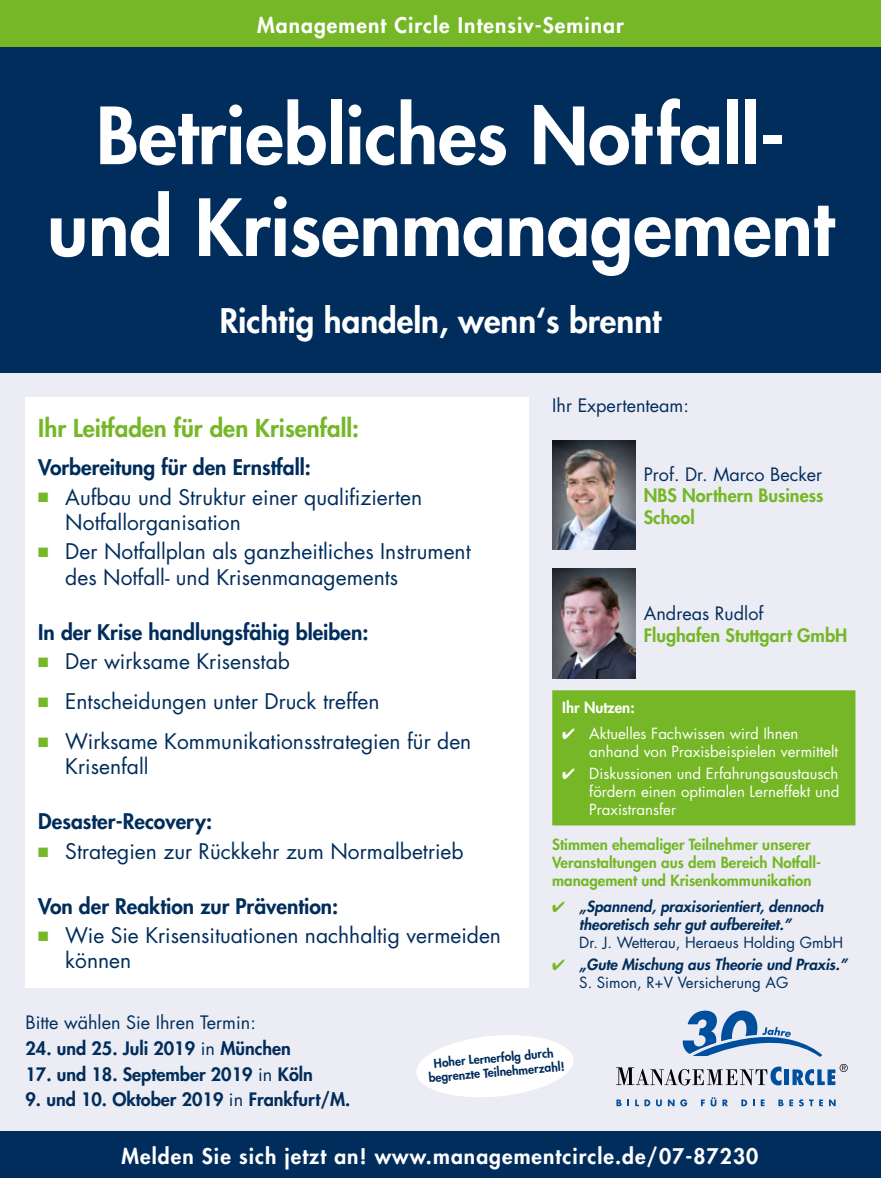
<style>
.page{position:relative;width:881px;height:1178px;background:#fff}
.page>*{position:absolute;margin:0;border:0;box-sizing:border-box;transform-origin:0 0}
.t1{font:800 76.5px/91.8px "Futura Std";color:#fff;text-align:center}
.t2{font:800 33px "Futura Std";color:#fff}
.t3{font:800 24px "Futura Std";color:#75b726}
.t4{font:21px/25.2px "Futura Std";color:#002d5c}
.t5{font:800 21px "Futura Std";color:#002d5c}
.t6{font:800 21px "Futura Std";letter-spacing:.05em;color:#fff}
.t7{font:800 18px "Futura Std";color:#002d5c}
.t8{font:18px "Futura Std";color:#002d5c}
.t9{font:800 18px/21.6px "Futura Std";color:#75b726}
.t10{font:15px/18px "Futura Std";color:#fff}
.t11{font:italic 800 15px/18px "Futura Std";color:#002d5c;text-align:center}
.t12{font:800 15px/18px "Futura Std";color:#75b726}
.t13{font:15px "Futura Std";color:#002d5c}
.t14{font:800 15px "Futura Std";color:#fff}
.t15{font:800 12px/14.4px "Futura Std";color:#002d5c;text-align:center}
.s1{color:#75b726}
.s2{font-weight:400;font-style:normal}
.s3{font-weight:400}
</style>
<div class="page">
<div style="left:0;top:27px;width:880px;height:368px;background:#002d5c"></div>
<div style="left:0;top:373px;width:880px;height:805px;background:#ecedf4"></div>
<div style="left:0;top:1132px;width:880px;height:46px;background:#002d5c"></div>
<hr style="left:784px;top:1069px;width:4px;height:16px;background:#004e9e">
<svg style="left:616px;top:1066px;width:165px;height:19px"></svg>
<svg style="left:792px;top:1064px;width:55px;height:21px"></svg>
<svg style="left:616px;top:1099px;width:5px;height:7px"></svg>
<svg style="left:627px;top:1099px;width:2px;height:7px"></svg>
<svg style="left:635px;top:1099px;width:3px;height:7px"></svg>
<svg style="left:644px;top:1099px;width:17px;height:7px"></svg>
<svg style="left:667px;top:1099px;width:7px;height:7px"></svg>
<svg style="left:680px;top:1099px;width:7px;height:7px"></svg>
<svg style="left:700px;top:1099px;width:4px;height:7px"></svg>
<svg style="left:710px;top:1097px;width:6px;height:9px"></svg>
<svg style="left:722px;top:1099px;width:5px;height:7px"></svg>
<svg style="left:741px;top:1099px;width:13px;height:7px"></svg>
<svg style="left:760px;top:1099px;width:4px;height:7px"></svg>
<svg style="left:778px;top:1099px;width:5px;height:7px"></svg>
<svg style="left:789px;top:1099px;width:3px;height:7px"></svg>
<svg style="left:799px;top:1099px;width:23px;height:7px"></svg>
<svg style="left:829px;top:1099px;width:6px;height:7px"></svg>
<svg style="left:682px;top:1010px;width:140px;height:47px"></svg>
<svg style="left:416px;top:1035px;width:157px;height:62px"></svg>
<div style="left:0;top:0;width:880px;height:47px;background:#75b726"></div>
<div style="left:552px;top:691px;width:302px;height:134px;background:#75b726"></div>
<div style="left:552px;top:690px;width:303px;height:135px;border:2px solid #75b726"></div>
<div style="left:26px;top:398px;width:502px;height:590px;background:#fff"></div>
<img style="left:552px;top:569px;width:83px;height:109px">
<img style="left:552px;top:440px;width:83px;height:110px">
<p class="t6" style="left:257px;top:12px;width:368px">Management Circle Intensiv-Seminar</p>
<h1 class="t1" style="left:47px;top:90px;width:787px">Betriebliches Notfall&shy;und Krisenmanagement</h1>
<h2 class="t2" style="left:220px;top:300px;width:443px">Richtig handeln, wenn‘s brennt</h2>
<p class="t3" style="left:38px;top:413px;width:322px">Ihr Leitfaden für den Krisenfall:</p>
<p class="t5" style="left:38px;top:454px;width:274px">Vorbereitung für den Ernstfall:</p>
<p class="t4" style="left:65px;top:485px;width:358px;text-indent:-27px"><span class="s1">■</span> Aufbau und Struktur einer qualifizierten<br>Notfallorganisation</p>
<p class="t4" style="left:65px;top:539px;width:407px;text-indent:-27px"><span class="s1">■</span> Der Notfallplan als ganzheitliches Instrument des Notfall- und Krisenmanagements</p>
<p class="t5" style="left:38px;top:618px;width:331px">In der Krise handlungsfähig bleiben:</p>
<p class="t4" style="left:38px;top:649px;width:253px"><span class="s1">■</span> Der wirksame Krisenstab</p>
<p class="t4" style="left:38px;top:689px;width:342px"><span class="s1">■</span> Entscheidungen unter Druck treffen</p>
<p class="t4" style="left:65px;top:729px;width:407px;text-indent:-27px"><span class="s1">■</span> Wirksame Kommunikationsstrategien für den<br>Krisenfall</p>
<p class="t5" style="left:38px;top:808px;width:175px">Desaster-Recovery:</p>
<p class="t4" style="left:38px;top:839px;width:426px"><span class="s1">■</span> Strategien zur Rückkehr zum Normalbetrieb</p>
<p class="t5" style="left:38px;top:893px;width:301px">Von der Reaktion zur Prävention:</p>
<p class="t4" style="left:65px;top:923px;width:437px;text-indent:-27px"><span class="s1">■</span> Wie Sie Krisensituationen nachhaltig vermeiden können</p>
<p class="t8" style="left:552px;top:394px;width:138px">Ihr Expertenteam:</p>
<p class="t8" style="left:643px;top:463px;width:180px">Prof. Dr. Marco Becker</p>
<p class="t9" style="left:643px;top:485px;width:181px">NBS Northern Business<br>School</p>
<p class="t8" style="left:643px;top:602px;width:121px">Andreas Rudlof</p>
<p class="t9" style="left:643px;top:624px;width:205px">Flughafen Stuttgart GmbH</p>
<p class="t14" style="left:562px;top:698px;width:74px">Ihr Nutzen:</p>
<p class="t10" style="left:589px;top:725px;width:250px;text-indent:-27px">✔ Aktuelles Fachwissen wird Ihnen anhand von Praxisbeispielen vermittelt</p>
<p class="t10" style="left:589px;top:765px;width:251px;text-align:justify;text-indent:-27px">✔ Diskussionen und Erfahrungsaustausch fördern einen optimalen Lerneffekt und Praxistransfer</p>
<p class="t12" style="left:552px;top:835px;width:270px">Stimmen ehemaliger Teilnehmer unserer<br>Veranstaltungen aus dem Bereich Notfall&shy;management und Krisenkommunikation</p>
<p class="t11" style="left:552px;top:898px;width:273px"><span class="s1">✔</span> „Spannend, praxisorientiert, dennoch theoretisch sehr gut aufbereitet.”</p>
<p class="t13" style="left:579px;top:933px;width:265px">Dr. J. Wetterau, Heraeus Holding GmbH</p>
<p class="t11" style="left:579px;top:956px;width:269px;text-align:left;text-indent:-27px"><span class="s1">✔</span> „Gute Mischung aus Theorie und Praxis.”<br><span class="s2">S. Simon, R+V Versicherung AG</span></p>
<p class="t8" style="left:26px;top:1011px;width:232px">Bitte wählen Sie Ihren Termin:</p>
<p class="t7" style="left:26px;top:1037px;width:267px">24. und 25. Juli 2019 <span class="s3">in</span> München</p>
<p class="t7" style="left:26px;top:1062px;width:289px">17. und 18. September 2019 <span class="s3">in</span> Köln</p>
<p class="t7" style="left:26px;top:1088px;width:326px">9. und 10. Oktober 2019 <span class="s3">in</span> Frankfurt/M.</p>
<p class="t15" style="left:426px;top:1056px;width:138px;rotate:-5deg">Hoher Lernerfolg durch begrenzte Teilnehmerzahl!</p>
<p class="t6" style="left:121px;top:1143px;width:638px">Melden Sie sich jetzt an! www.managementcircle.de/07-87230</p>
</div>
